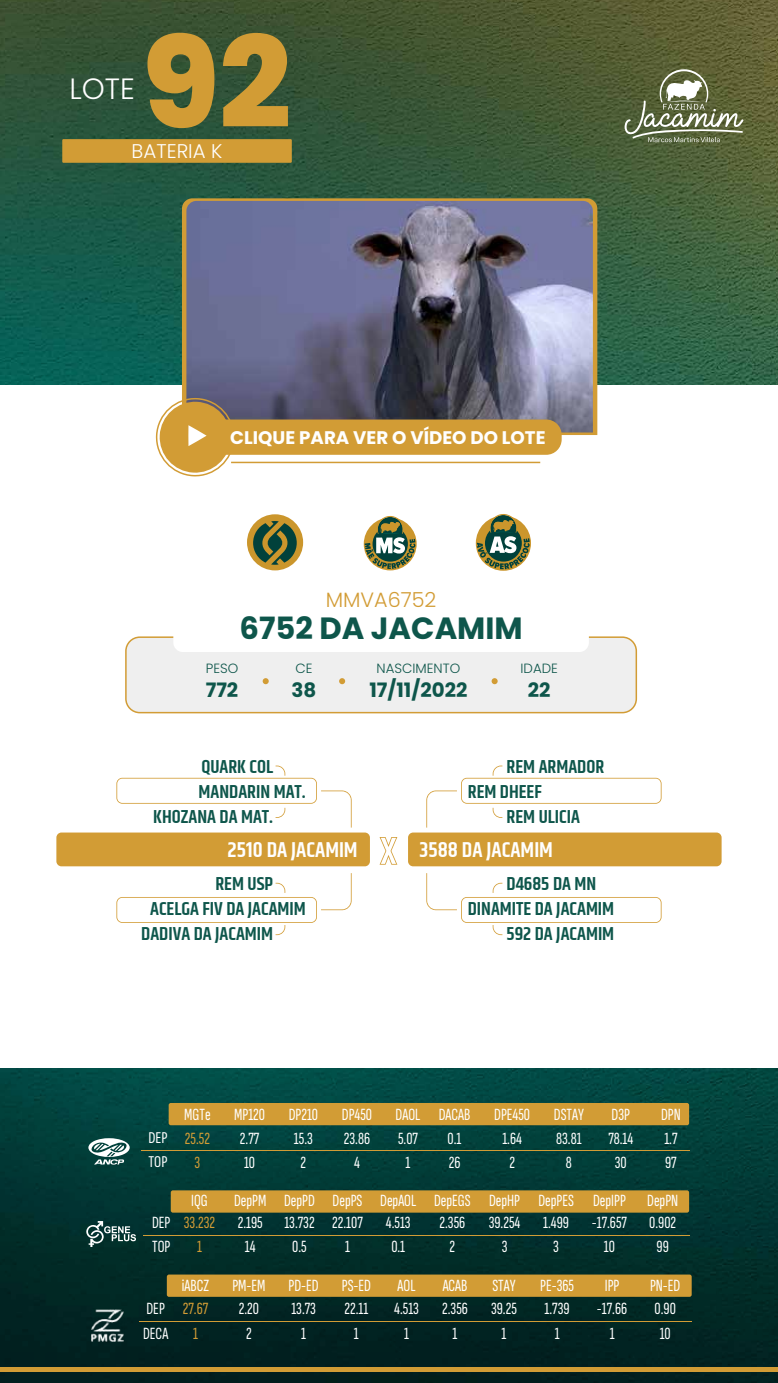
<style>
.page{position:relative;width:778px;height:1383px;background:#fff}
.page>*{position:absolute;margin:0;border:0;box-sizing:border-box;transform-origin:0 0}
.t1{font:800 126.75px "Poppins";color:#d29c35}
.t2{font:700 30.75px "Poppins";color:#0e564b}
.t3{font:300 29.25px "Poppins";color:#fff}
.t4{font:600 21.6px "Khand";color:#fff}
.t5{font:300 20.7px "Poppins";color:#d29c35}
.t6{font:700 19.8px "Poppins";color:#0e564b}
.t7{font:300 19.8px "Poppins";color:#fff}
.t8{font:600 18.9px "Khand";color:#0e564b}
.t9{font:700 18.3px "Poppins";color:#fff}
.t10{font:extra-condensed 17.1px/23.1px "Sofia Sans";color:#fff}
.t11{font:extra-condensed 17.1px "Sofia Sans";color:#d29c35}
.t12{font:extra-condensed 16.5px "Sofia Sans";color:#fff;scale:1.08 1}
.t13{font:300 13.35px "Poppins";color:#0e564b}
</style>
<div class="page">
<img style="left:0;top:1068px;width:778px;height:314px">
<img style="left:1px;top:0;width:777px;height:384px">
<svg style="left:624px;top:69px;width:119px;height:73px;background:#767e5b"></svg>
<div style="left:169px;top:1102px;width:520px;height:23px;background:#d29c35;border-radius:2px"></div>
<hr style="left:141px;top:1150px;width:548px;height:1px;background:#d29c35">
<svg style="left:88px;top:1138px;width:42px;height:26px"></svg>
<img style="left:90px;top:1307px;width:34px;height:34px">
<div style="left:167px;top:1274px;width:524px;height:22px;background:#d29c35;border-radius:2px"></div>
<hr style="left:139px;top:1321px;width:552px;height:1px;background:#d29c35">
<svg style="left:86px;top:1221px;width:50px;height:25px"></svg>
<div style="left:171px;top:1190px;width:518px;height:22px;background:#d29c35;border-radius:2px"></div>
<hr style="left:143px;top:1234px;width:546px;height:1px;background:#d29c35">
<div style="left:0;top:1367px;width:778px;height:5px;background:#d29c35"></div>
<div style="left:56px;top:832px;width:314px;height:34px;background:#d29c35;border-radius:5px"></div>
<svg style="left:116px;top:765px;width:235px;height:62px"></svg>
<svg style="left:116px;top:873px;width:235px;height:62px"></svg>
<div style="left:408px;top:832px;width:313px;height:34px;background:#d29c35;border-radius:5px"></div>
<svg style="left:426px;top:765px;width:235px;height:62px"></svg>
<svg style="left:426px;top:873px;width:235px;height:62px"></svg>
<svg style="left:379px;top:837px;width:18px;height:27px"></svg>
<div style="left:126px;top:637px;width:510px;height:75px;background:#efefef;border-radius:14px"></div>
<div style="left:125px;top:636px;width:512px;height:77px;border:2px solid #d29c35;border-radius:14px"></div>
<div style="left:173px;top:636px;width:416px;height:16px;background:#fff"></div>
<svg style="left:263px;top:678px;width:6px;height:6px"></svg>
<svg style="left:339px;top:678px;width:6px;height:6px"></svg>
<svg style="left:491px;top:678px;width:6px;height:6px"></svg>
<svg style="left:182px;top:198px;width:415px;height:237px;background:#c59737"></svg>
<img style="left:186px;top:201px;width:407px;height:231px">
<svg style="left:155px;top:397px;width:406px;height:80px"></svg>
<div style="left:62px;top:139px;width:230px;height:24px;background:#d29c35"></div>
<svg style="left:364px;top:516px;width:51px;height:53px"></svg>
<div style="left:247px;top:514px;width:56px;height:56px;background:#cb962c;border-radius:50%"></div>
<svg style="left:253px;top:521px;width:44px;height:44px"></svg>
<svg style="left:476px;top:515px;width:55px;height:56px"></svg>
<svg style="left:477px;top:514px;width:52px;height:55px"></svg>
<h3 class="t3" style="left:69px;top:72px;width:67px">LOTE</h3>
<h1 class="t1" style="left:142px;top:10px;width:150px">92</h1>
<p class="t7" style="left:132px;top:139px;width:92px">BATERIA K</p>
<p class="t9" style="left:230px;top:426px;width:317px">CLIQUE PARA VER O VÍDEO DO LOTE</p>
<p class="t5" style="left:326px;top:588px;width:112px">MMVA6752</p>
<h2 class="t2" style="left:239px;top:610px;width:285px">6752 DA JACAMIM</h2>
<p class="t13" style="left:206px;top:661px;width:34px">PESO</p>
<p class="t6" style="left:206px;top:678px;width:34px">772</p>
<p class="t13" style="left:295px;top:661px;width:19px">CE</p>
<p class="t6" style="left:291px;top:678px;width:26px">38</p>
<p class="t13" style="left:376px;top:661px;width:85px">NASCIMENTO</p>
<p class="t6" style="left:369px;top:678px;width:99px">17/11/2022</p>
<p class="t13" style="left:520px;top:661px;width:39px">IDADE</p>
<p class="t6" style="left:528px;top:678px;width:24px">22</p>
<p class="t8" style="left:201px;top:753px;width:73px">QUARK COL</p>
<p class="t8" style="left:153px;top:804px;width:121px">KHOZANA DA MAT.</p>
<p class="t8" style="left:199px;top:778px;width:109px">MANDARIN MAT.</p>
<p class="t8" style="left:506px;top:753px;width:99px">REM ARMADOR</p>
<p class="t8" style="left:506px;top:804px;width:75px">REM ULICIA</p>
<p class="t8" style="left:468px;top:778px;width:75px">REM DHEEF</p>
<p class="t4" style="left:227px;top:835px;width:132px">2510 DA JACAMIM</p>
<p class="t4" style="left:419px;top:835px;width:135px">3588 DA JACAMIM</p>
<p class="t8" style="left:215px;top:871px;width:59px">REM USP</p>
<p class="t8" style="left:141px;top:921px;width:133px">DADIVA DA JACAMIM</p>
<p class="t8" style="left:150px;top:896px;width:157px">ACELGA FIV DA JACAMIM</p>
<p class="t8" style="left:506px;top:871px;width:91px">D4685 DA MN</p>
<p class="t8" style="left:506px;top:921px;width:109px">592 DA JACAMIM</p>
<p class="t8" style="left:468px;top:896px;width:148px">DINAMITE DA JACAMIM</p>
<p class="t12" style="left:148px;top:1128px;width:19px">DEP</p>
<p class="t12" style="left:148px;top:1153px;width:19px">TOP</p>
<p class="t10" style="left:184px;top:1103px;width:28px">MGTe</p>
<p class="t11" style="left:185px;top:1129px;width:27px">25.52</p>
<p class="t11" style="left:194px;top:1153px;width:7px">3</p>
<p class="t10" style="left:234px;top:1103px;width:32px">MP120</p>
<p class="t10" style="left:244px;top:1150px;width:13px">10</p>
<p class="t10" style="left:300px;top:1150px;width:7px">2</p>
<p class="t10" style="left:289px;top:1103px;width:31px">DP210</p>
<p class="t10" style="left:240px;top:1126px;width:21px">2.77</p>
<p class="t10" style="left:294px;top:1126px;width:20px">15.3</p>
<p class="t10" style="left:342px;top:1103px;width:32px">DP450</p>
<p class="t10" style="left:395px;top:1103px;width:26px">DAOL</p>
<p class="t10" style="left:439px;top:1103px;width:33px">DACAB</p>
<p class="t10" style="left:494px;top:1103px;width:37px">DPE450</p>
<p class="t10" style="left:344px;top:1126px;width:28px">23.86</p>
<p class="t10" style="left:398px;top:1126px;width:21px">5.07</p>
<p class="t10" style="left:447px;top:1126px;width:15px">0.1</p>
<p class="t10" style="left:502px;top:1126px;width:21px">1.64</p>
<p class="t10" style="left:354px;top:1150px;width:7px">4</p>
<p class="t10" style="left:405px;top:1150px;width:6px">1</p>
<p class="t10" style="left:448px;top:1150px;width:13px">26</p>
<p class="t10" style="left:509px;top:1150px;width:7px">2</p>
<p class="t10" style="left:554px;top:1103px;width:31px">DSTAY</p>
<p class="t10" style="left:611px;top:1103px;width:20px">D3P</p>
<p class="t10" style="left:556px;top:1126px;width:27px">83.81</p>
<p class="t10" style="left:608px;top:1126px;width:26px">78.14</p>
<p class="t10" style="left:566px;top:1150px;width:8px">8</p>
<p class="t10" style="left:615px;top:1150px;width:13px">30</p>
<p class="t10" style="left:661px;top:1103px;width:21px">DPN</p>
<p class="t10" style="left:664px;top:1126px;width:15px">1.7</p>
<p class="t10" style="left:665px;top:1150px;width:13px">97</p>
<p class="t10" style="left:152px;top:1210px;width:20px">DEP</p>
<p class="t10" style="left:152px;top:1234px;width:20px">TOP</p>
<p class="t10" style="left:191px;top:1189px;width:18px">IQG</p>
<p class="t11" style="left:184px;top:1213px;width:33px">33.232</p>
<p class="t11" style="left:197px;top:1237px;width:6px">1</p>
<p class="t10" style="left:234px;top:1189px;width:34px">DepPM</p>
<p class="t10" style="left:245px;top:1234px;width:12px">14</p>
<p class="t10" style="left:292px;top:1234px;width:16px">0.5</p>
<p class="t10" style="left:284px;top:1189px;width:32px">DepPD</p>
<p class="t10" style="left:238px;top:1211px;width:26px">2.195</p>
<p class="t10" style="left:284px;top:1211px;width:32px">13.732</p>
<p class="t10" style="left:332px;top:1189px;width:31px">DepPS</p>
<p class="t10" style="left:380px;top:1189px;width:38px">DepAOL</p>
<p class="t10" style="left:332px;top:1211px;width:32px">22.107</p>
<p class="t10" style="left:386px;top:1211px;width:26px">4.513</p>
<p class="t10" style="left:345px;top:1234px;width:6px">1</p>
<p class="t10" style="left:391px;top:1234px;width:15px">0.1</p>
<p class="t10" style="left:434px;top:1189px;width:38px">DepEGS</p>
<p class="t10" style="left:439px;top:1211px;width:27px">2.356</p>
<p class="t10" style="left:449px;top:1234px;width:7px">2</p>
<p class="t10" style="left:489px;top:1189px;width:33px">DepHP</p>
<p class="t10" style="left:488px;top:1211px;width:33px">39.254</p>
<p class="t10" style="left:501px;top:1234px;width:7px">3</p>
<p class="t10" style="left:538px;top:1189px;width:37px">DepPES</p>
<p class="t10" style="left:593px;top:1189px;width:34px">DepIPP</p>
<p class="t10" style="left:543px;top:1211px;width:27px">1.499</p>
<p class="t10" style="left:592px;top:1211px;width:37px">-17.657</p>
<p class="t10" style="left:553px;top:1234px;width:7px">3</p>
<p class="t10" style="left:604px;top:1234px;width:13px">10</p>
<p class="t10" style="left:647px;top:1189px;width:33px">DepPN</p>
<p class="t10" style="left:649px;top:1211px;width:28px">0.902</p>
<p class="t10" style="left:656px;top:1234px;width:14px">99</p>
<p class="t10" style="left:146px;top:1296px;width:20px">DEP</p>
<p class="t10" style="left:182px;top:1274px;width:29px">iABCZ</p>
<p class="t11" style="left:183px;top:1299px;width:27px">27.67</p>
<p class="t10" style="left:232px;top:1274px;width:35px">PM-EM</p>
<p class="t10" style="left:239px;top:1297px;width:22px">2.20</p>
<p class="t10" style="left:288px;top:1274px;width:32px">PD-ED<br>13.73</p>
<p class="t10" style="left:342px;top:1274px;width:31px">PS-ED</p>
<p class="t10" style="left:344px;top:1297px;width:25px">22.11</p>
<p class="t10" style="left:397px;top:1274px;width:19px">AOL</p>
<p class="t10" style="left:394px;top:1297px;width:26px">4.513</p>
<p class="t10" style="left:442px;top:1274px;width:26px">ACAB</p>
<p class="t10" style="left:442px;top:1297px;width:27px">2.356</p>
<p class="t10" style="left:492px;top:1274px;width:25px">STAY</p>
<p class="t10" style="left:491px;top:1297px;width:27px">39.25</p>
<p class="t10" style="left:540px;top:1274px;width:35px">PE-365</p>
<p class="t10" style="left:544px;top:1297px;width:27px">1.739</p>
<p class="t10" style="left:605px;top:1274px;width:16px">IPP</p>
<p class="t10" style="left:597px;top:1297px;width:32px">-17.66</p>
<p class="t10" style="left:650px;top:1274px;width:32px">PN-ED</p>
<p class="t10" style="left:654px;top:1297px;width:23px">0.90</p>
<p class="t10" style="left:143px;top:1321px;width:27px">DECA</p>
<p class="t11" style="left:193px;top:1324px;width:6px">1</p>
<p class="t10" style="left:246px;top:1322px;width:7px">2</p>
<p class="t10" style="left:354px;top:1322px;width:6px">1</p>
<p class="t10" style="left:301px;top:1322px;width:6px">1</p>
<p class="t10" style="left:404px;top:1322px;width:6px">1</p>
<p class="t10" style="left:452px;top:1322px;width:6px">1</p>
<p class="t10" style="left:501px;top:1322px;width:6px">1</p>
<p class="t10" style="left:554px;top:1322px;width:6px">1</p>
<p class="t10" style="left:609px;top:1322px;width:6px">1</p>
<p class="t10" style="left:659px;top:1322px;width:13px">10</p>
</div>
